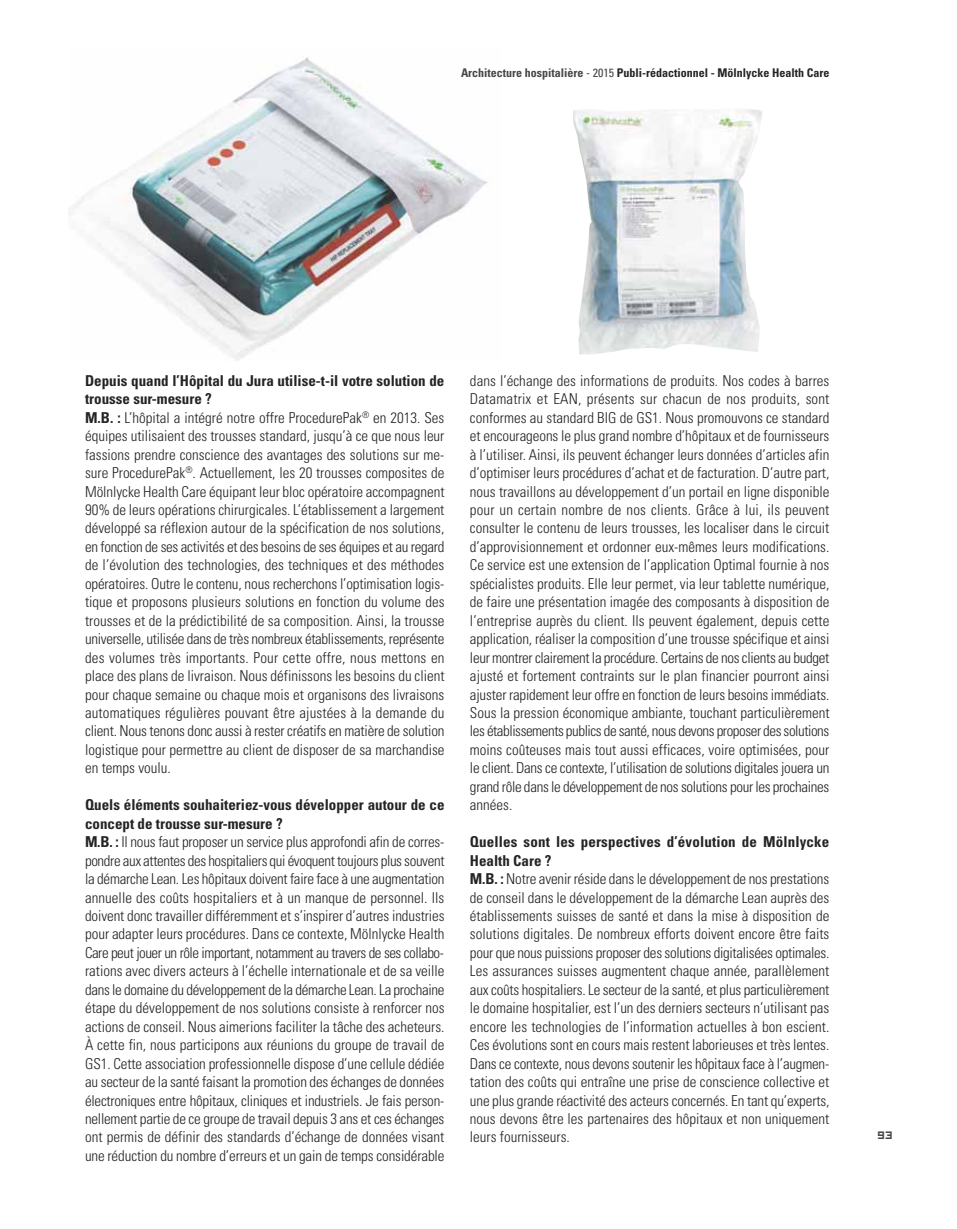
<style>
.page{position:relative;width:957px;height:1229px;background:#fff}
.page>*{position:absolute;margin:0;border:0;box-sizing:border-box;transform-origin:0 0}
.t1{font:300 condensed 15px/18.5px "Univers";color:#242425}
.t2{font:700 condensed 12px "Univers";color:#242425}
.t3{font:12px "Hooge 0555";color:#484748}
.s1{color:#484748}
.s2{font-weight:400;color:#484748}
.s3{font-weight:700}
</style>
<div class="page">
<img style="left:68px;top:57px;width:420px;height:304px">
<img style="left:573px;top:108px;width:189px;height:247px">
<p class="t2" style="left:461px;top:68px;width:370px"><span class="s1">Architecture hospitalière</span> <span class="s2">- 2015</span> Publi-rédactionnel - Mölnlycke Health Care</p>
<p class="t1" style="left:85px;top:373px;width:361px"><span class="s3">Depuis quand l’Hôpital du Jura utilise-t-il votre solution de trousse sur-mesure ?<br>M.B. :</span> L’hôpital a intégré notre offre ProcedurePak<sup>®</sup> en 2013. Ses équipes utilisaient des trousses standard, jusqu’à ce que nous leur fassions prendre conscience des avantages des solutions sur me&shy;sure ProcedurePak<sup>®</sup>. Actuellement, les 20 trousses composites de Mölnlycke Health Care équipant leur bloc opératoire accompagnent 90% de leurs opérations chirurgicales. L’établissement a largement développé sa réflexion autour de la spécification de nos solutions, en fonction de ses activités et des besoins de ses équipes et au regard de l’évolution des technologies, des techniques et des méthodes opératoires. Outre le contenu, nous recherchons l’optimisation logis&shy;tique et proposons plusieurs solutions en fonction du volume des trousses et de la prédictibilité de sa composition. Ainsi, la trousse universelle, utilisée dans de très nombreux établissements, représente des volumes très importants. Pour cette offre, nous mettons en place des plans de livraison. Nous définissons les besoins du client pour chaque semaine ou chaque mois et organisons des livraisons automatiques régulières pouvant être ajustées à la demande du client. Nous tenons donc aussi à rester créatifs en matière de solution logistique pour permettre au client de disposer de sa marchandise en temps voulu.</p>
<p class="t1" style="left:85px;top:797px;width:361px"><span class="s3">Quels éléments souhaiteriez-vous développer autour de ce concept de trousse sur-mesure ?<br>M.B. :</span> Il nous faut proposer un service plus approfondi afin de corres&shy;pondre aux attentes des hospitaliers qui évoquent toujours plus souvent la démarche Lean. Les hôpitaux doivent faire face à une augmentation annuelle des coûts hospitaliers et à un manque de personnel. Ils doivent donc travailler différemment et s’inspirer d’autres industries pour adapter leurs procédures. Dans ce contexte, Mölnlycke Health Care peut jouer un rôle important, notamment au travers de ses collabo&shy;rations avec divers acteurs à l’échelle internationale et de sa veille dans le domaine du développement de la démarche Lean. La prochaine étape du développement de nos solutions consiste à renforcer nos actions de conseil. Nous aimerions faciliter la tâche des acheteurs.<br>À cette fin, nous participons aux réunions du groupe de travail de GS1. Cette association professionnelle dispose d’une cellule dédiée au secteur de la santé faisant la promotion des échanges de données électroniques entre hôpitaux, cliniques et industriels. Je fais person&shy;nellement partie de ce groupe de travail depuis 3 ans et ces échanges ont permis de définir des standards d’échange de données visant une réduction du nombre d’erreurs et un gain de temps considérable</p>
<p class="t1" style="left:470px;top:373px;width:361px;text-align:justify">dans l’échange des informations de produits. Nos codes à barres Datamatrix et EAN, présents sur chacun de nos produits, sont conformes au standard BIG de GS1. Nous promouvons ce standard et encourageons le plus grand nombre d’hôpitaux et de fournisseurs à l’utiliser. Ainsi, ils peuvent échanger leurs données d’articles afin d’optimiser leurs procédures d’achat et de facturation. D’autre part, nous travaillons au développement d’un portail en ligne disponible pour un certain nombre de nos clients. Grâce à lui, ils peuvent consulter le contenu de leurs trousses, les localiser dans le circuit d’approvisionnement et ordonner eux-mêmes leurs modifications.<br>Ce service est une extension de l’application Optimal fournie à nos spécialistes produits. Elle leur permet, via leur tablette numérique, de faire une présentation imagée des composants à disposition de l’entreprise auprès du client. Ils peuvent également, depuis cette application, réaliser la composition d’une trousse spécifique et ainsi leur montrer clairement la procédure. Certains de nos clients au budget ajusté et fortement contraints sur le plan financier pourront ainsi ajuster rapidement leur offre en fonction de leurs besoins immédiats.<br>Sous la pression économique ambiante, touchant particulièrement les établissements publics de santé, nous devons proposer des solutions moins coûteuses mais tout aussi efficaces, voire optimisées, pour le client. Dans ce contexte, l’utilisation de solutions digitales jouera un grand rôle dans le développement de nos solutions pour les prochaines années.</p>
<p class="t1" style="left:470px;top:834px;width:361px"><span class="s3">Quelles sont les perspectives d’évolution de Mölnlycke Health Care ?<br>M.B. :</span> Notre avenir réside dans le développement de nos prestations de conseil dans le développement de la démarche Lean auprès des établissements suisses de santé et dans la mise à disposition de solutions digitales. De nombreux efforts doivent encore être faits pour que nous puissions proposer des solutions digitalisées optimales.<br>Les assurances suisses augmentent chaque année, parallèlement aux coûts hospitaliers. Le secteur de la santé, et plus particulièrement le domaine hospitalier, est l’un des derniers secteurs n’utilisant pas encore les technologies de l’information actuelles à bon escient.<br>Ces évolutions sont en cours mais restent laborieuses et très lentes.<br>Dans ce contexte, nous devons soutenir les hôpitaux face à l’augmen&shy;tation des coûts qui entraîne une prise de conscience collective et une plus grande réactivité des acteurs concernés. En tant qu’experts, nous devons être les partenaires des hôpitaux et non uniquement leurs fournisseurs.</p>
<p class="t3" style="left:878px;top:1127px;width:16px">93</p>
</div>
